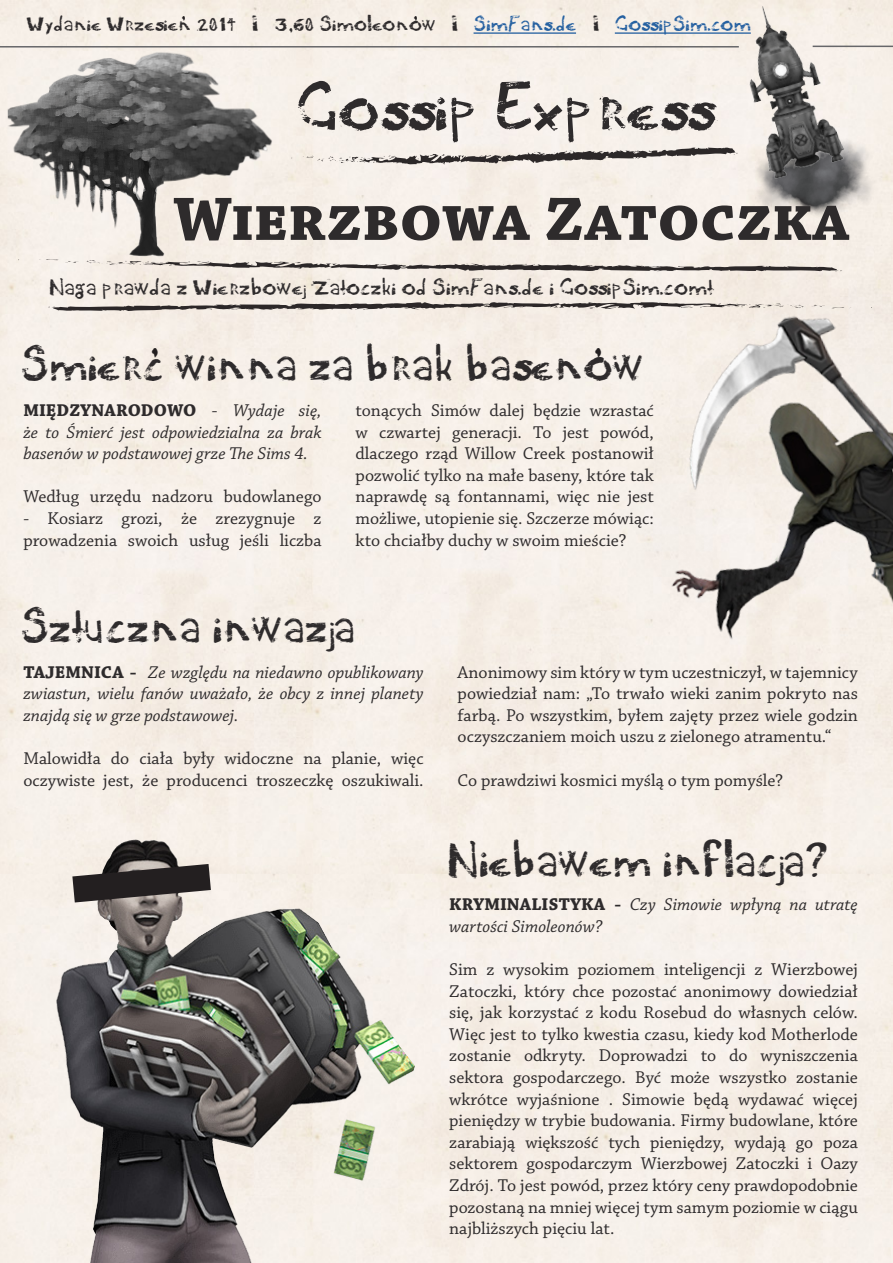
<style>
.page{position:relative;width:893px;height:1263px;background:#fff}
.page>*{position:absolute;margin:0;border:0;box-sizing:border-box;transform-origin:0 0}
.t1{font:700 64.5px "Chaparral Pro";color:#2e2b2c}
.t2{font:57px "Potato Press";color:#2e2b2c}
.t3{font:42px "Potato Press";color:#2e2b2c;scale:.96 1}
.t4{font:36px "Potato Press";color:#231f20}
.t5{font:19.5px "Potato Press";color:#2e2b2c}
.t6{font:18px/21.6px "Chaparral Pro";color:#2e2b2c;text-align:justify}
.t7{font:italic 18px/21.6px "Chaparral Pro";color:#2e2b2c;text-align:justify}
.t8{font:18px "Potato Press";color:#2e2b2c}
.t9{font:18px "Potato Press";color:#231f20}
.s1{color:#2661a1}
.s2{font-weight:700;font-style:normal}
.s3{font-style:normal}
</style>
<div class="page">
<img style="left:592px;top:279px;width:301px;height:381px">
<img style="left:0;top:710px;width:418px;height:553px">
<svg style="left:72px;top:864px;width:139px;height:38px;background:#55504f"></svg>
<img style="left:750px;top:125px;width:125px;height:98px">
<img style="left:7px;top:32px;width:276px;height:234px">
<img style="left:709px;top:0;width:161px;height:202px">
<hr style="left:0;top:46px;width:739px;height:2px;background:#67676a">
<hr style="left:813px;top:46px;width:80px;height:1px;background:#67676a">
<svg style="left:39px;top:259px;width:40px;height:4px"></svg>
<svg style="left:86px;top:260px;width:756px;height:12px;background:#bbb5af"></svg>
<svg style="left:811px;top:305px;width:40px;height:4px"></svg>
<svg style="left:48px;top:302px;width:756px;height:10px;background:#b0a9a4"></svg>
<svg style="left:303px;top:146px;width:435px;height:19px;background:#c1bbb6"></svg>
<hr style="left:474px;top:32px;width:102px;height:2px;background:#2661a1">
<hr style="left:615px;top:32px;width:136px;height:2px;background:#2661a1">
<p class="t8" style="left:26px;top:15px;width:726px">Wydanie Wrzesien 2014 I 3,60 Simoleonow I <span class="s1">SimFans.de</span> - I <span class="s1">GossipSim.com</span></p>
<p class="t9" style="left:181px;top:3px;width:6px">,</p>
<p class="t9" style="left:413px;top:3px;width:6px">,</p>
<p class="t2" style="left:296px;top:79px;width:454px">Gossip Express -</p>
<p class="t1" style="left:173px;top:181px;width:678px">Wierzbowa Zatoczka</p>
<p class="t5" style="left:49px;top:277px;width:665px">Naga prawda z Wierzbowej Zatoczki od SimFans.de i GossipSim.comt</p>
<p class="t3" style="left:21px;top:344px;width:651px">Smierc winna za brak basenow</p>
<p class="t4" style="left:149px;top:322px;width:11px">,</p>
<p class="t4" style="left:592px;top:322px;width:11px">,</p>
<p class="t7" style="left:23px;top:400px;width:300px"><span class="s2">MIĘDZYNARODOWO</span> <span class="s3">-</span> Wydaje się, że to Śmierć jest odpowiedzialna za brak basenów w podstawowej grze The Sims 4.</p>
<p class="t6" style="left:23px;top:487px;width:300px">Według urzędu nadzoru budowlanego</p>
<p class="t6" style="left:23px;top:508px;width:300px">- Kosiarz grozi, że zrezygnuje z prowadzenia swoich usług jeśli liczba</p>
<p class="t6" style="left:356px;top:400px;width:300px">tonących Simów dalej będzie wzrastać w czwartej generacji. To jest powód, dlaczego rząd Willow Creek postanowił pozwolić tylko na małe baseny, które tak naprawdę są fontannami, więc nie jest możliwe, utopienie się. Szczerze mówiąc: kto chciałby duchy w swoim mieście?</p>
<p class="t3" style="left:21px;top:605px;width:350px">Sztuczna inwazja</p>
<p class="t7" style="left:23px;top:662px;width:402px"><span class="s2">TAJEMNICA -</span> Ze względu na niedawno opublikowany zwiastun, wielu fanów uważało, że obcy z innej planety znajdą się w grze podstawowej.</p>
<p class="t6" style="left:23px;top:748px;width:402px">Malowidła do ciała były widoczne na planie, więc oczywiste jest, że producenci troszeczkę oszukiwali.</p>
<p class="t6" style="left:458px;top:662px;width:402px">Anonimowy sim który w tym uczestniczył, w tajemnicy powiedział nam: „To trwało wieki zanim pokryto nas farbą. Po wszystkim, byłem zajęty przez wiele godzin oczyszczaniem moich uszu z zielonego atramentu.“</p>
<p class="t6" style="left:458px;top:770px;width:327px">Co prawdziwi kosmici myślą o tym pomyśle?</p>
<p class="t3" style="left:446px;top:839px;width:399px">Niebawem inflacja?</p>
<p class="t7" style="left:449px;top:894px;width:410px"><span class="s2">KRYMINALISTYKA -</span> Czy Simowie wpłyną na utratę wartości Simoleonów?</p>
<p class="t6" style="left:449px;top:959px;width:410px">Sim z wysokim poziomem inteligencji z Wierzbowej Zatoczki, który chce pozostać anonimowy dowiedział się, jak korzystać z kodu Rosebud do własnych celów.<br>Więc jest to tylko kwestia czasu, kiedy kod Motherlode zostanie odkryty. Doprowadzi to do wyniszczenia sektora gospodarczego. Być może wszystko zostanie wkrótce wyjaśnione . Simowie będą wydawać więcej pieniędzy w trybie budowania. Firmy budowlane, które zarabiają większość tych pieniędzy, wydają go poza sektorem gospodarczym Wierzbowej Zatoczki i Oazy Zdrój. To jest powód, przez który ceny prawdopodobnie pozostaną na mniej więcej tym samym poziomie w ciągu najbliższych pięciu lat.</p>
</div>
